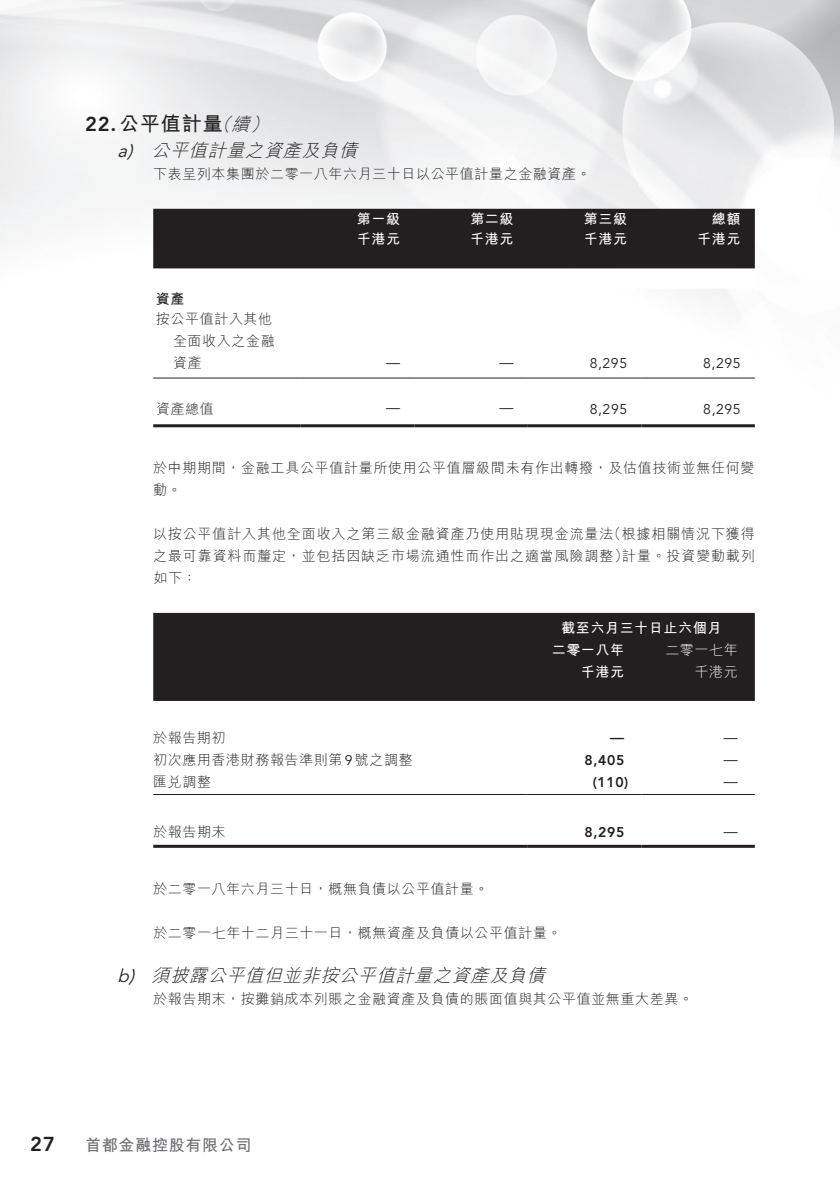
<style>
.page{position:relative;width:840px;height:1191px;background:#fff}
.page>*{position:absolute;margin:0;border:0;box-sizing:border-box;transform-origin:0 0}
.t1{font:700 20px "M Hei HK";letter-spacing:.045em;color:#231f20}
.t2{font:800 20px "Avenir";color:#231f20}
.t3{font:italic 300 18px "M Hei HK";color:#231f20}
.t4{font:italic 18px "Avenir";color:#231f20}
.t5{font:700 16px "M Hei HK";letter-spacing:.045em;color:#6c6d70}
.t6{font:300 14px/22px "M Hei HK";letter-spacing:.04em;color:#231f20;text-align:right}
.t7{font:300 14px/22px "M Hei HK";letter-spacing:.06em;color:#231f20}
.t8{font:700 14px "M Hei HK";letter-spacing:.045em;color:#fff}
.t9{font:14px "Avenir";letter-spacing:.04em;color:#231f20}
.t10{font:800 14px "Avenir";letter-spacing:.045em;color:#231f20}
.t11{font:300 14px "M Hei HK";letter-spacing:.04em;color:#fff}
.t12{font:700 14px "M Hei HK";color:#231f20}
.s1{font-family:"Avenir";font-weight:800}
.s2{font-family:"Avenir";font-weight:400}
</style>
<div class="page">
<img style="left:0;top:0;width:839px;height:848px">
<svg style="left:153px;top:209px;width:601px;height:79px"></svg>
<hr style="left:153px;top:377px;width:147px;height:1px;background:#231f20">
<hr style="left:300px;top:377px;width:114px;height:1px;background:#231f20">
<hr style="left:414px;top:377px;width:113px;height:1px;background:#231f20">
<hr style="left:527px;top:377px;width:114px;height:1px;background:#231f20">
<hr style="left:641px;top:377px;width:113px;height:1px;background:#231f20">
<hr style="left:153px;top:424px;width:147px;height:3px;background:#231f20">
<hr style="left:300px;top:424px;width:114px;height:3px;background:#231f20">
<hr style="left:414px;top:424px;width:113px;height:3px;background:#231f20">
<hr style="left:527px;top:424px;width:114px;height:3px;background:#231f20">
<hr style="left:641px;top:424px;width:113px;height:3px;background:#231f20">
<div style="left:153px;top:613px;width:601px;height:88px;background:#231f20"></div>
<hr style="left:153px;top:794px;width:374px;height:1px;background:#231f20">
<hr style="left:527px;top:794px;width:114px;height:1px;background:#231f20">
<hr style="left:641px;top:794px;width:113px;height:1px;background:#231f20">
<hr style="left:153px;top:845px;width:374px;height:3px;background:#231f20">
<hr style="left:527px;top:845px;width:114px;height:3px;background:#231f20">
<hr style="left:641px;top:845px;width:113px;height:3px;background:#231f20">
<h1 class="t1" style="left:85px;top:109px;width:139px"><span class="s1">22.</span>公平值計量</h1>
<p class="t3" style="left:151px;top:138px;width:213px">公平值計量之資產及負債</p>
<p class="t3" style="left:231px;top:111px;width:26px">續</p>
<p class="t3" style="left:213px;top:111px;width:26px">（</p>
<p class="t3" style="left:250px;top:111px;width:26px">(</p>
<p class="t4" style="left:117px;top:141px;width:22px">)a</p>
<p class="t6" style="left:153px;top:163px;width:439px">下表呈列本集團於二零一八年六月三十日以公平值計量之金融資產。</p>
<p class="t8" style="left:356px;top:209px;width:45px">第一級</p>
<p class="t8" style="left:470px;top:209px;width:45px">第二級</p>
<p class="t8" style="left:583px;top:209px;width:45px">第三級</p>
<p class="t8" style="left:711px;top:209px;width:30px">總額</p>
<p class="t8" style="left:356px;top:229px;width:45px">千港元</p>
<p class="t8" style="left:470px;top:229px;width:45px">千港元</p>
<p class="t8" style="left:583px;top:229px;width:45px">千港元</p>
<p class="t8" style="left:697px;top:229px;width:45px">千港元</p>
<p class="t12" style="left:156px;top:289px;width:30px">資產</p>
<p class="t6" style="left:156px;top:307px;width:120px">按公平值計入其他全面收入之金融</p>
<p class="t6" style="left:173px;top:351px;width:30px">資產</p>
<p class="t9" style="left:386px;top:353px;width:15px">—</p>
<p class="t9" style="left:499px;top:353px;width:15px">—</p>
<p class="t9" style="left:589px;top:355px;width:39px">8,295</p>
<p class="t9" style="left:702px;top:355px;width:39px">8,295</p>
<p class="t6" style="left:156px;top:397px;width:59px">資產總值</p>
<p class="t9" style="left:386px;top:399px;width:15px">—</p>
<p class="t9" style="left:499px;top:399px;width:15px">—</p>
<p class="t9" style="left:589px;top:401px;width:39px">8,295</p>
<p class="t9" style="left:703px;top:401px;width:39px">8,295</p>
<p class="t6" style="left:153px;top:457px;width:602px;text-align:left">於中期期間，金融工具公平值計量所使用公平值層級間未有作出轉撥，及估值技術並無任何變動。</p>
<p class="t7" style="left:606px;top:523px;width:149px">（根據相關情況下獲得</p>
<p class="t7" style="left:153px;top:523px;width:462px">以按公平值計入其他全面收入之第三級金融資產乃使用貼現現金流量法</p>
<p class="t7" style="left:153px;top:545px;width:476px">之最可靠資料而釐定，並包括因缺乏市場流通性而作出之適當風險調整）如下：</p>
<p class="t8" style="left:561px;top:618px;width:162px">截至六月三十日止六個月</p>
<p class="t11" style="left:665px;top:640px;width:74px">二零一七年</p>
<p class="t7" style="left:622px;top:545px;width:134px">計量。投資變動載列</p>
<p class="t8" style="left:551px;top:640px;width:74px">二零一八年</p>
<p class="t8" style="left:580px;top:662px;width:45px">千港元</p>
<p class="t11" style="left:694px;top:662px;width:45px">千港元</p>
<p class="t6" style="left:153px;top:726px;width:74px">於報告期初</p>
<p class="t10" style="left:610px;top:728px;width:15px">—</p>
<p class="t6" style="left:153px;top:748px;width:261px">初次應用香港財務報告準則第<span class="s2">9</span> 號之調整</p>
<p class="t10" style="left:584px;top:752px;width:41px">8,405</p>
<p class="t6" style="left:153px;top:770px;width:59px">匯兌調整</p>
<p class="t10" style="left:592px;top:774px;width:37px">)110(</p>
<p class="t6" style="left:153px;top:820px;width:74px">於報告期末</p>
<p class="t10" style="left:584px;top:824px;width:41px">8,295</p>
<p class="t4" style="left:117px;top:965px;width:18px">b</p>
<p class="t4" style="left:129px;top:965px;width:12px">)</p>
<p class="t6" style="left:153px;top:877px;width:336px">於二零一八年六月三十日，概無負債以公平值計量。</p>
<p class="t6" style="left:153px;top:921px;width:409px">於二零一七年十二月三十一日，概無資產及負債以公平值計量。</p>
<p class="t3" style="left:151px;top:962px;width:401px">須披露公平值但並非按公平值計量之資產及負債</p>
<p class="t6" style="left:153px;top:987px;width:541px">於報告期末，按攤銷成本列賬之金融資產及負債的賬面值與其公平值並無重大差異。</p>
<p class="t9" style="left:723px;top:729px;width:15px">—</p>
<p class="t9" style="left:723px;top:751px;width:15px">—</p>
<p class="t9" style="left:723px;top:773px;width:15px">—</p>
<p class="t9" style="left:723px;top:823px;width:15px">—</p>
<h1 class="t2" style="left:30px;top:1132px;width:26px">27</h1>
<p class="t5" style="left:85px;top:1133px;width:168px">首都金融控股有限公司</p>
</div>
